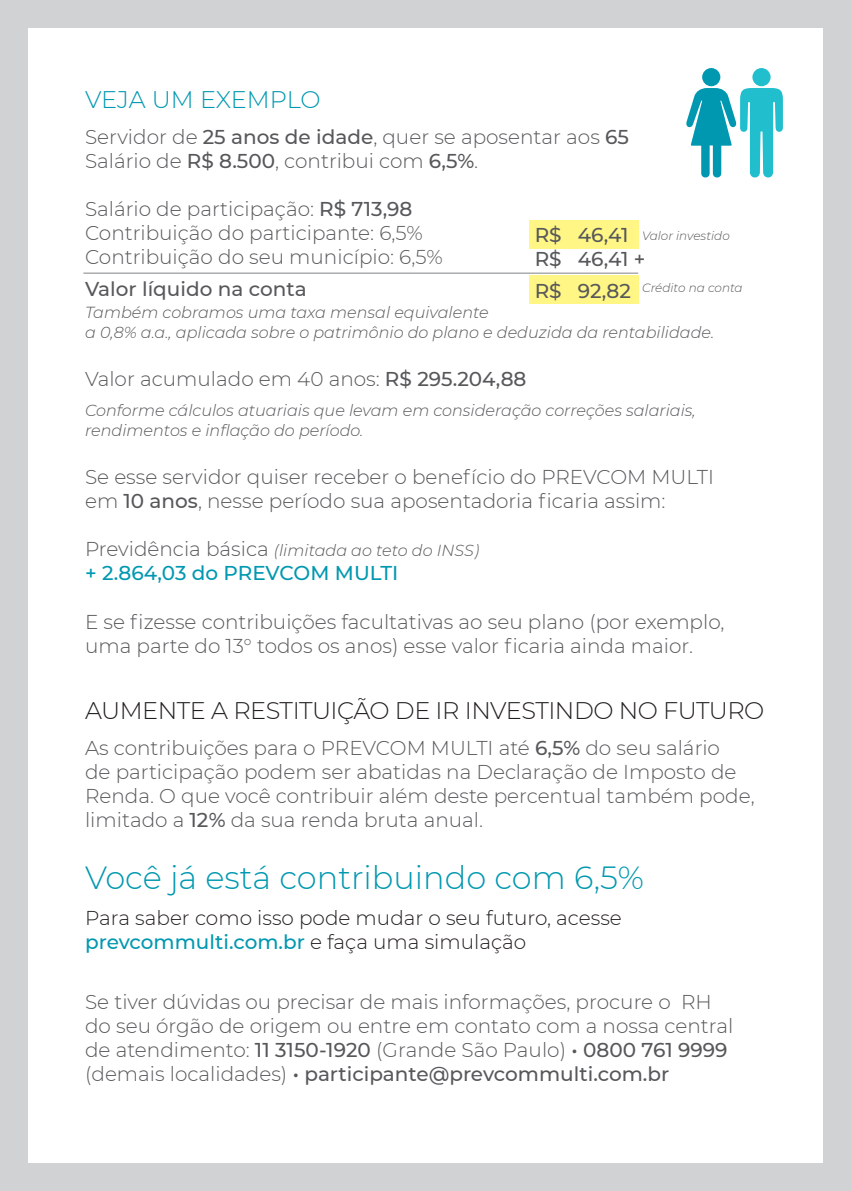
<style>
.page{position:relative;width:851px;height:1191px;background:#fff}
.page>*{position:absolute;margin:0;border:0;box-sizing:border-box;transform-origin:0 0}
.t1{font:300 32px "Montserrat";color:#0098b0}
.t2{font:300 24px "Montserrat";letter-spacing:-.02em;color:#231f20}
.t3{font:300 24px "Montserrat";letter-spacing:-.01em;color:#0098b0}
.t4{font:300 20px/24px "Montserrat";color:#57585a}
.t5{font:300 20px/24px "Montserrat";color:#231f20}
.t6{font:500 20px "Montserrat";color:#57585a}
.t7{font:500 20px "Montserrat";color:#0098b0}
.t8{font:italic 300 16px/20px "Montserrat";color:#57585a}
.t9{font:italic 300 12px "Montserrat";color:#57585a}
.s1{font-weight:500}
.s2{font-style:normal;font-size:20px}
.s3{font-weight:500;color:#0098b0}
</style>
<div class="page">
<div style="left:0;top:0;width:850px;height:1191px;background:#d1d2d4"></div>
<div style="left:28px;top:28px;width:794px;height:1134px;background:#fff"></div>
<div style="left:529px;top:275px;width:109px;height:29px;background:#fff685"></div>
<div style="left:529px;top:220px;width:109px;height:28px;background:#fff685"></div>
<hr style="left:83px;top:273px;width:555px;height:1px;background:#808285">
<div style="left:702px;top:68px;width:18px;height:18px;background:#0098b0;border-radius:50%"></div>
<div style="left:752px;top:68px;width:18px;height:18px;background:#21bece;border-radius:50%"></div>
<svg style="left:686px;top:88px;width:96px;height:90px"></svg>
<p class="t3" style="left:85px;top:83px;width:237px">VEJA UM EXEMPLO</p>
<p class="t4" style="left:85px;top:125px;width:545px">Servidor de <span class="s1">25 anos de idade</span>, quer se aposentar aos <span class="s1">65</span></p>
<p class="t4" style="left:85px;top:149px;width:394px">Salário de <span class="s1">R$ 8.500</span>, contribui com <span class="s1">6,5%</span>.</p>
<p class="t4" style="left:85px;top:197px;width:329px">Salário de participação: <span class="s1">R$ 713,98</span></p>
<p class="t4" style="left:85px;top:221px;width:339px">Contribuição do participante: 6,5%</p>
<p class="t4" style="left:85px;top:245px;width:359px">Contribuição do seu município: 6,5%</p>
<p class="t6" style="left:85px;top:275px;width:223px">Valor líquido na conta</p>
<p class="t8" style="left:85px;top:302px;width:405px">Também cobramos uma taxa mensal equivalente</p>
<p class="t8" style="left:85px;top:322px;width:630px">a 0,8% a.a., aplicada sobre o patrimônio do plano e deduzida da rentabilidade.</p>
<p class="t4" style="left:85px;top:367px;width:443px">Valor acumulado em 40 anos: <span class="s1">R$ 295.204,88</span></p>
<p class="t8" style="left:85px;top:400px;width:612px">Conforme cálculos atuariais que levam em consideração correções salariais, rendimentos e inflação do período.</p>
<p class="t4" style="left:85px;top:465px;width:630px">Se esse servidor quiser receber o benefício do PREVCOM MULTI em <span class="s1">10 anos</span>, nesse período sua aposentadoria ficaria assim:</p>
<p class="t8" style="left:85px;top:540px;width:395px"><span class="s2">Previdência básica</span> (limitada ao teto do INSS)</p>
<p class="t7" style="left:85px;top:559px;width:315px">+ 2.864,03 do PREVCOM MULTI</p>
<p class="t4" style="left:85px;top:609px;width:640px">E se fizesse contribuições facultativas ao seu plano (por exemplo, uma parte do 13° todos os anos) esse valor ficaria ainda maior.</p>
<p class="t6" style="left:534px;top:221px;width:95px">R$ 46,41</p>
<p class="t6" style="left:534px;top:245px;width:112px">R$ 46,41 +</p>
<p class="t6" style="left:534px;top:277px;width:98px">R$ 92,82</p>
<p class="t9" style="left:642px;top:228px;width:89px">Valor investido</p>
<p class="t9" style="left:642px;top:280px;width:102px">Crédito na conta</p>
<p class="t2" style="left:85px;top:693px;width:680px">AUMENTE A RESTITUIÇÃO DE IR INVESTINDO NO FUTURO</p>
<p class="t4" style="left:85px;top:735px;width:671px">As contribuições para o PREVCOM MULTI até <span class="s1">6,5%</span> do seu salário<br>de participação podem ser abatidas na Declaração de Imposto de Renda. O que você contribuir além deste percentual também pode, limitado a <span class="s1">12%</span> da sua renda bruta anual.</p>
<p class="t1" style="left:85px;top:855px;width:560px">Você já está contribuindo com 6,5%</p>
<p class="t5" style="left:85px;top:905px;width:538px">Para saber como isso pode mudar o seu futuro, acesse <span class="s3">prevcommulti.com.br</span> e faça uma simulação</p>
<p class="t4" style="left:85px;top:989px;width:649px">Se tiver dúvidas ou precisar de mais informações, procure o RH do seu órgão de origem ou entre em contato com a nossa central de atendimento: <span class="s1">11 3150-1920</span> (Grande São Paulo) <span class="s1">• 0800 761 9999 </span>(demais localidades) <span class="s1">• participante@prevcommulti.com.br</span></p>
</div>
